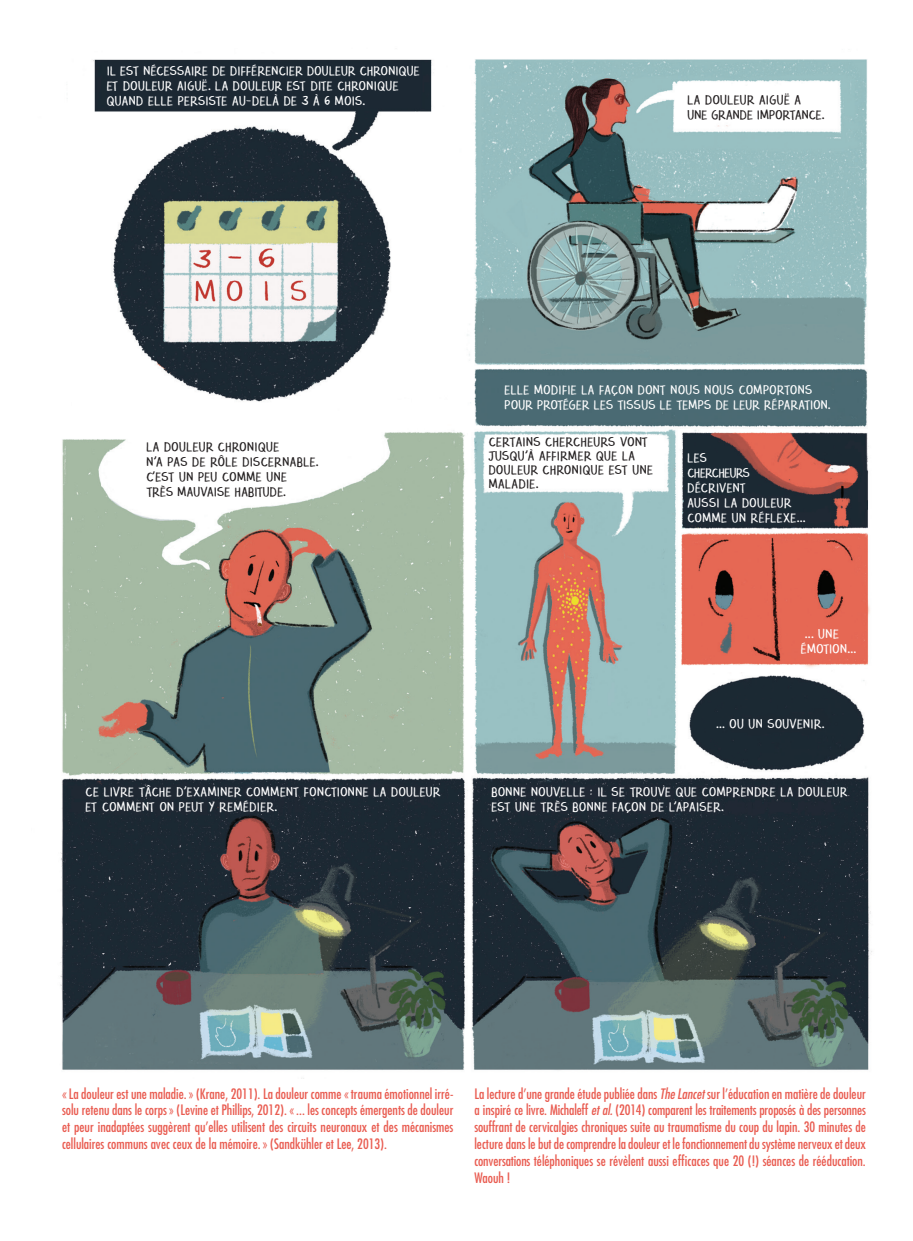
<style>
.page{position:relative;width:913px;height:1241px;background:#fff}
.page>*{position:absolute;margin:0;border:0;box-sizing:border-box;transform-origin:0 0}
.Commentaires{font:condensed 14px/16.8px "Futura";color:#e95c51;text-align:justify}
.Dolor_autre{font:9.62px/14.9px "Sophie Standing New";letter-spacing:.045em;color:#fff;scale:.92 1}
.Dolor_autre-2{font:9.62px/14px "Sophie Standing New";letter-spacing:.045em;color:#231f20;scale:.92 1}
.Dolor_autre-3{font:9.62px "Sophie Standing New";letter-spacing:.015em;color:#231f20;scale:.92 1}
.Dolor_autre-4{font:9.62px "Sophie Standing New";letter-spacing:-.035em;color:#fff;scale:.91 1}
.s1{font-style:italic}
</style>
<div class="page">
<img style="left:60px;top:59px;width:812px;height:1020px">
<p class="Dolor_autre" style="left:107px;top:65px;width:342px">IL EST NÉCESSAIRE DE DIFFÉRENCIER DOULEUR CHRONIQUE</p>
<p class="Dolor_autre" style="left:107px;top:80px;width:319px">ET DOULEUR AIGUË. LA DOULEUR EST DITE CHRONIQUE<br>QUAND ELLE PERSISTE AU-DELÀ DE 3 À 6 MOIS.</p>
<p class="Dolor_autre-2" style="left:687px;top:94px;width:125px">LA DOULEUR AIGUË A</p>
<p class="Dolor_autre-3" style="left:687px;top:110px;width:150px">UNE GRANDE IMPORTANCE.</p>
<p class="Dolor_autre-2" style="left:146px;top:440px;width:146px">LA DOULEUR CHRONIQUE</p>
<p class="Dolor_autre-2" style="left:146px;top:455px;width:188px">N’A PAS DE RÔLE DISCERNABLE.</p>
<p class="Dolor_autre-2" style="left:146px;top:470px;width:154px">C’EST UN PEU COMME UNE</p>
<p class="Dolor_autre-3" style="left:146px;top:486px;width:153px">TRÈS MAUVAISE HABITUDE.</p>
<p class="Dolor_autre" style="left:86px;top:785px;width:387px">CE LIVRE TÂCHE D’EXAMINER COMMENT FONCTIONNE LA DOULEUR</p>
<p class="Dolor_autre" style="left:86px;top:799px;width:209px">ET COMMENT ON PEUT Y REMÉDIER.</p>
<p class="Dolor_autre" style="left:504px;top:383px;width:336px">ELLE MODIFIE LA FAÇON DONT NOUS NOUS COMPORTONS</p>
<p class="Dolor_autre" style="left:504px;top:398px;width:355px">POUR PROTÉGER LES TISSUS LE TEMPS DE LEUR RÉPARATION.</p>
<p class="Dolor_autre-2" style="left:489px;top:436px;width:180px">CERTAINS CHERCHEURS VONT<br>JUSQU’À AFFIRMER QUE LA<br>DOULEUR CHRONIQUE EST UNE<br>MALADIE.</p>
<p class="Dolor_autre" style="left:687px;top:451px;width:23px">LES</p>
<p class="Dolor_autre-4" style="left:687px;top:468px;width:70px">CHERCHEURS</p>
<p class="Dolor_autre" style="left:687px;top:481px;width:65px">DÉCRIVENT</p>
<p class="Dolor_autre" style="left:687px;top:496px;width:114px">AUSSI LA DOULEUR</p>
<p class="Dolor_autre" style="left:687px;top:510px;width:130px">COMME UN RÉFLEXE...</p>
<p class="Dolor_autre" style="left:801px;top:627px;width:61px;text-indent:4px">... UNE<br>ÉMOTION...</p>
<p class="Dolor_autre" style="left:716px;top:716px;width:119px">... OU UN SOUVENIR.</p>
<p class="Dolor_autre" style="left:491px;top:785px;width:388px">BONNE NOUVELLE : IL SE TROUVE QUE COMPRENDRE LA DOULEUR</p>
<p class="Dolor_autre" style="left:491px;top:799px;width:254px">EST UNE TRÈS BONNE FAÇON DE L’APAISER.</p>
<p class="Commentaires" style="left:62px;top:1084px;width:393px">«La douleur est une maladie.» (Krane, 2011). La douleur comme «trauma émotionnel irré&shy;solu retenu dans le corps» (Levine et Phillips, 2012). «... les concepts émergents de douleur et peur inadaptées suggèrent qu’elles utilisent des circuits neuronaux et des mécanismes cellulaires communs avec ceux de la mémoire.» (Sandkühler et Lee, 2013).</p>
<p class="Commentaires" style="left:474px;top:1084px;width:393px">La lecture d’une grande étude publiée dans <span class="s1">The Lancet</span> sur l’éducation en matière de douleur a inspiré ce livre. Michaleff <span class="s1">et al.</span> (2014) comparent les traitements proposés à des personnes souffrant de cervicalgies chroniques suite au traumatisme du coup du lapin. 30 minutes de lecture dans le but de comprendre la douleur et le fonctionnement du système nerveux et deux conversations téléphoniques se révèlent aussi efficaces que 20 (!) séances de rééducation.<br>Waouh !</p>
</div>
